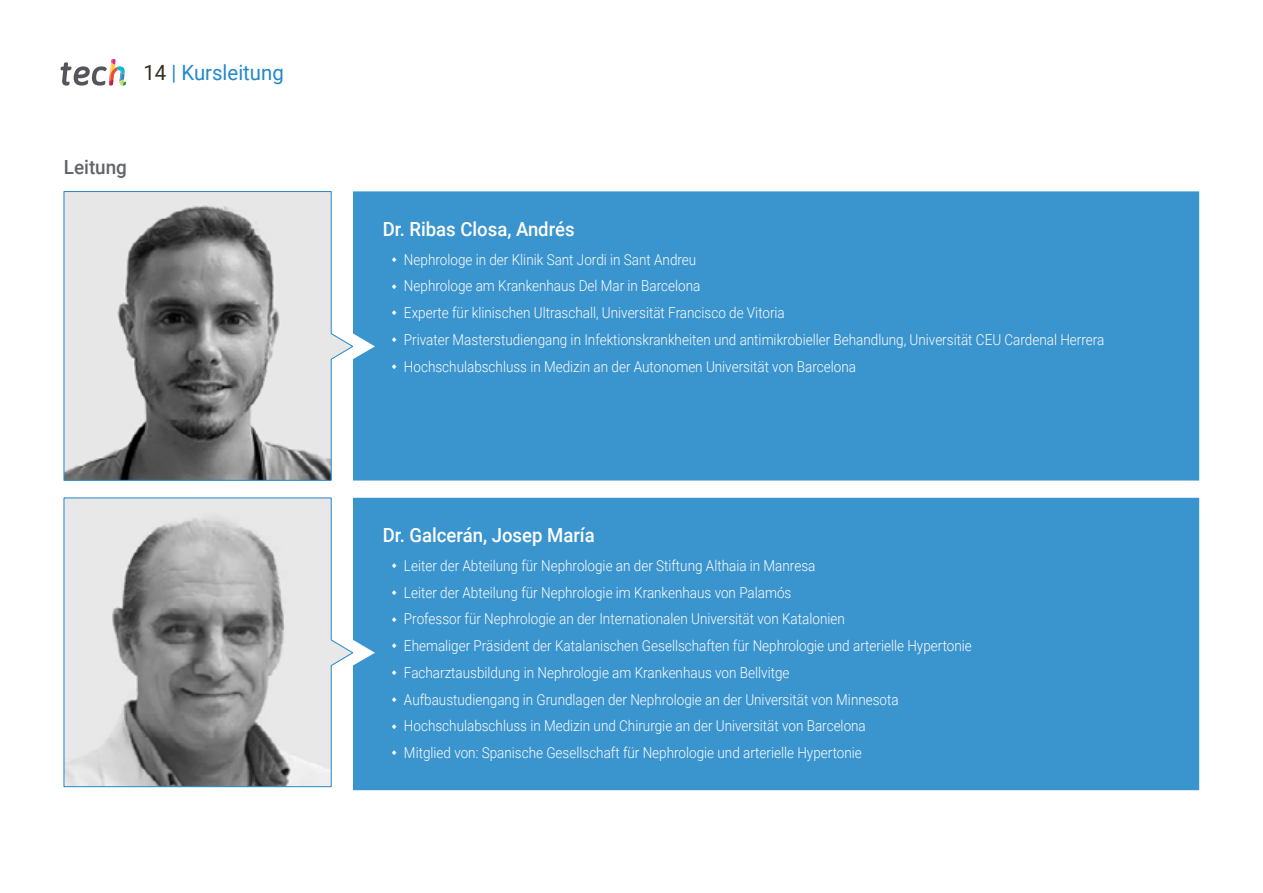
<style>
.page{position:relative;width:1263px;height:893px;background:#fff}
.page>*{position:absolute;margin:0;border:0;box-sizing:border-box;transform-origin:0 0}
.t1{font:21px "Roboto";color:#2488c9}
.t2{font:500 19.5px "Roboto";color:#fff;scale:.95 1}
.t3{font:500 19.5px "Roboto";color:#61646a}
.t4{font:300 15px/26.7px "Roboto";color:#fff;scale:.9 1}
.s1{color:#312e20}
</style>
<div class="page">
<div style="left:353px;top:191px;width:846px;height:290px;background:#3a94ce"></div>
<div style="left:353px;top:498px;width:846px;height:292px;background:#3a94ce"></div>
<svg style="left:64px;top:191px;width:289px;height:290px;background:#aeafb0"></svg>
<svg style="left:64px;top:497px;width:289px;height:290px;background:#b9bbbb"></svg>
<svg style="left:61px;top:59px;width:65px;height:27px"></svg>
<svg style="left:392px;top:257px;width:5px;height:5px"></svg>
<svg style="left:392px;top:284px;width:5px;height:5px"></svg>
<svg style="left:392px;top:310px;width:5px;height:5px"></svg>
<svg style="left:392px;top:337px;width:5px;height:5px"></svg>
<svg style="left:392px;top:364px;width:5px;height:5px"></svg>
<svg style="left:392px;top:563px;width:5px;height:5px"></svg>
<svg style="left:392px;top:590px;width:5px;height:5px"></svg>
<svg style="left:392px;top:617px;width:5px;height:5px"></svg>
<svg style="left:392px;top:643px;width:5px;height:5px"></svg>
<svg style="left:392px;top:670px;width:5px;height:5px"></svg>
<svg style="left:392px;top:697px;width:5px;height:5px"></svg>
<svg style="left:392px;top:724px;width:5px;height:5px"></svg>
<svg style="left:392px;top:750px;width:5px;height:5px"></svg>
<h1 class="t1" style="left:144px;top:57px;width:142px"><span class="s1">14</span> | Kursleitung</h1>
<h2 class="t3" style="left:64px;top:154px;width:65px">Leitung</h2>
<h2 class="t2" style="left:383px;top:215px;width:203px">Dr. Ribas Closa, Andrés</h2>
<p class="t4" style="left:404px;top:245px;width:780px">Nephrologe in der Klinik Sant Jordi in Sant Andreu<br>Nephrologe am Krankenhaus Del Mar in Barcelona<br>Experte für klinischen Ultraschall, Universität Francisco de Vitoria<br>Privater Masterstudiengang in Infektionskrankheiten und antimikrobieller Behandlung, Universität CEU Cardenal Herrera Hochschulabschluss in Medizin an der Autonomen Universität von Barcelona</p>
<h2 class="t2" style="left:383px;top:522px;width:225px">Dr. Galcerán, Josep María</h2>
<p class="t4" style="left:404px;top:552px;width:632px">Leiter der Abteilung für Nephrologie an der Stiftung Althaia in Manresa<br>Leiter der Abteilung für Nephrologie im Krankenhaus von Palamós<br>Professor für Nephrologie an der Internationalen Universität von Katalonien<br>Ehemaliger Präsident der Katalanischen Gesellschaften für Nephrologie und arterielle Hypertonie Facharztausbildung in Nephrologie am Krankenhaus von Bellvitge<br>Aufbaustudiengang in Grundlagen der Nephrologie an der Universität von Minnesota Hochschulabschluss in Medizin und Chirurgie an der Universität von Barcelona<br>Mitglied von: Spanische Gesellschaft für Nephrologie und arterielle Hypertonie</p>
</div>
